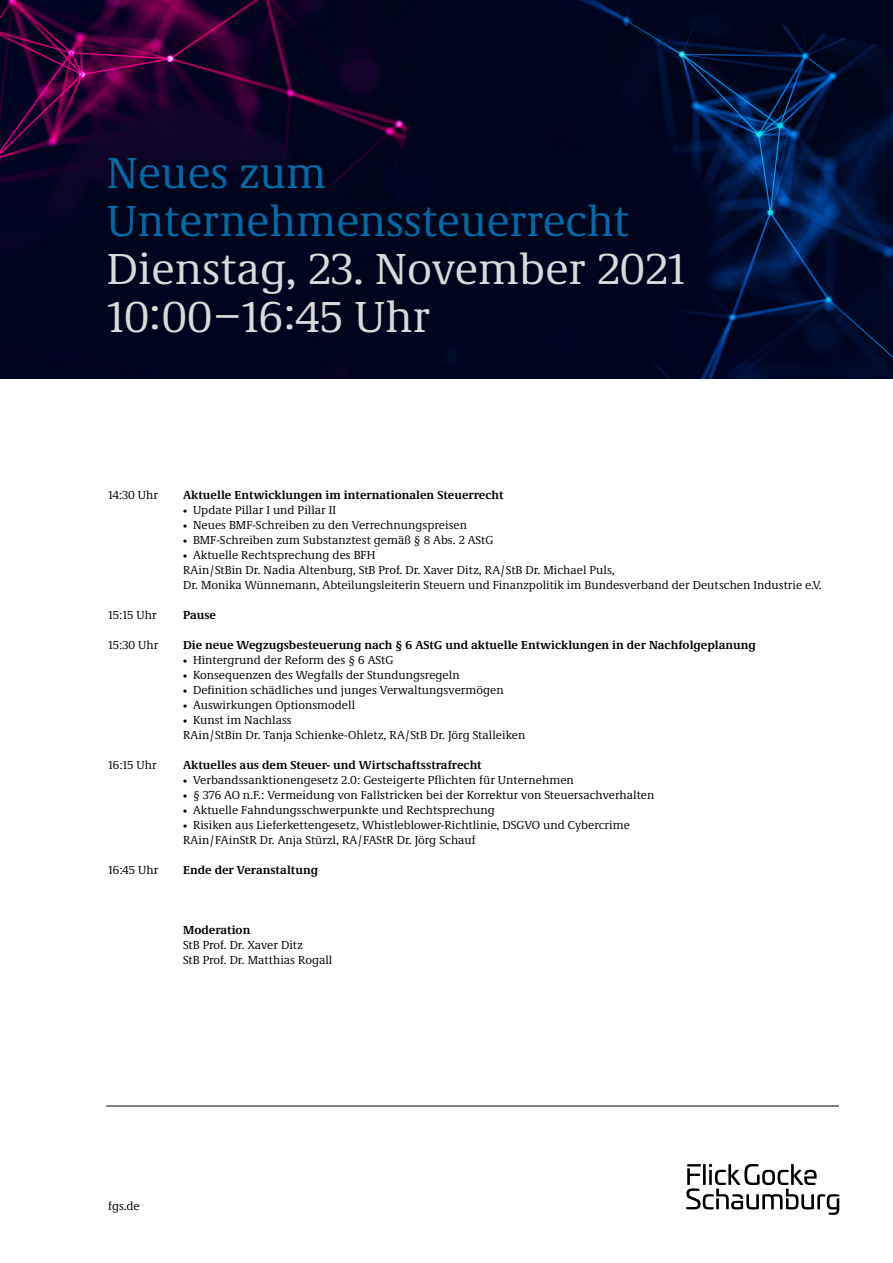
<style>
.page{position:relative;width:893px;height:1263px;background:#fff}
.page>*{position:absolute;margin:0;border:0;box-sizing:border-box;transform-origin:0 0}
.t1{font:45px/48px "Demos Next Pro";color:#dadada}
.t2{font:45px/48px "Demos Next Pro";color:#006ba6}
.t3{font:12px/15px "Demos Next Pro";color:#000}
.t4{font:700 12px "Demos Next Pro";color:#000}
</style>
<div class="page">
<img style="left:0;top:0;width:893px;height:378px">
<svg style="left:686px;top:1164px;width:153px;height:51px"></svg>
<hr style="left:106px;top:1106px;width:733px;height:1px;background:#000">
<h1 class="t2" style="left:107px;top:147px;width:523px">Neues zum<br>Unternehmenssteuerrecht</h1>
<h1 class="t1" style="left:107px;top:243px;width:580px">Dienstag, 23. November 2021<br>10:00–16:45 Uhr</h1>
<p class="t3" style="left:108px;top:487px;width:51px">14:30 Uhr</p>
<p class="t3" style="left:108px;top:607px;width:50px">15:15 Uhr</p>
<p class="t3" style="left:108px;top:637px;width:52px">15:30 Uhr</p>
<p class="t3" style="left:108px;top:757px;width:50px">16:15 Uhr</p>
<p class="t3" style="left:108px;top:862px;width:52px">16:45 Uhr</p>
<p class="t4" style="left:183px;top:486px;width:322px">Aktuelle Entwicklungen im internationalen Steuerrecht</p>
<p class="t3" style="left:183px;top:502px;width:155px">• Update Pillar I und Pillar II</p>
<p class="t3" style="left:183px;top:517px;width:285px">• Neues BMF-Schreiben zu den Verrechnungspreisen</p>
<p class="t3" style="left:183px;top:532px;width:312px">• BMF-Schreiben zum Substanztest gemäß § 8 Abs. 2 AStG</p>
<p class="t3" style="left:183px;top:547px;width:640px">• Aktuelle Rechtsprechung des BFH<br>RAin/StBin Dr. Nadia Altenburg, StB Prof. Dr. Xaver Ditz, RA/StB Dr. Michael Puls,<br>Dr. Monika Wünnemann, Abteilungsleiterin Steuern und Finanzpolitik im Bundesverband der Deutschen Industrie e.V.</p>
<p class="t4" style="left:183px;top:606px;width:35px">Pause</p>
<p class="t4" style="left:183px;top:636px;width:574px">Die neue Wegzugsbesteuerung nach § 6 AStG und aktuelle Entwicklungen in der Nachfolgeplanung</p>
<p class="t3" style="left:183px;top:652px;width:212px">• Hintergrund der Reform des § 6 AStG</p>
<p class="t3" style="left:183px;top:667px;width:278px">• Konsequenzen des Wegfalls der Stundungsregeln</p>
<p class="t3" style="left:183px;top:682px;width:322px">• Definition schädliches und junges Verwaltungsvermögen</p>
<p class="t3" style="left:183px;top:697px;width:174px">• Auswirkungen Optionsmodell</p>
<p class="t3" style="left:183px;top:712px;width:344px">• Kunst im Nachlass<br>RAin/StBin Dr. Tanja Schienke-Ohletz, RA/StB Dr. Jörg Stalleiken</p>
<p class="t4" style="left:183px;top:756px;width:300px">Aktuelles aus dem Steuer- und Wirtschaftsstrafrecht</p>
<p class="t3" style="left:183px;top:772px;width:392px">• Verbandssanktionengesetz 2.0: Gesteigerte Pflichten für Unternehmen</p>
<p class="t3" style="left:183px;top:787px;width:473px">• § 376 AO n.F.: Vermeidung von Fallstricken bei der Korrektur von Steuersachverhalten</p>
<p class="t3" style="left:183px;top:802px;width:313px">• Aktuelle Fahndungsschwerpunkte und Rechtsprechung</p>
<p class="t3" style="left:183px;top:817px;width:448px">• Risiken aus Lieferkettengesetz, Whistleblower-Richtlinie, DSGVO und Cybercrime<br>RAin/FAinStR Dr. Anja Stürzl, RA/FAStR Dr. Jörg Schauf</p>
<p class="t4" style="left:183px;top:861px;width:137px">Ende der Veranstaltung</p>
<p class="t4" style="left:183px;top:921px;width:69px">Moderation</p>
<p class="t3" style="left:183px;top:937px;width:151px">StB Prof. Dr. Xaver Ditz<br>StB Prof. Dr. Matthias Rogall</p>
<p class="t3" style="left:108px;top:1198px;width:33px">fgs.de</p>
</div>
